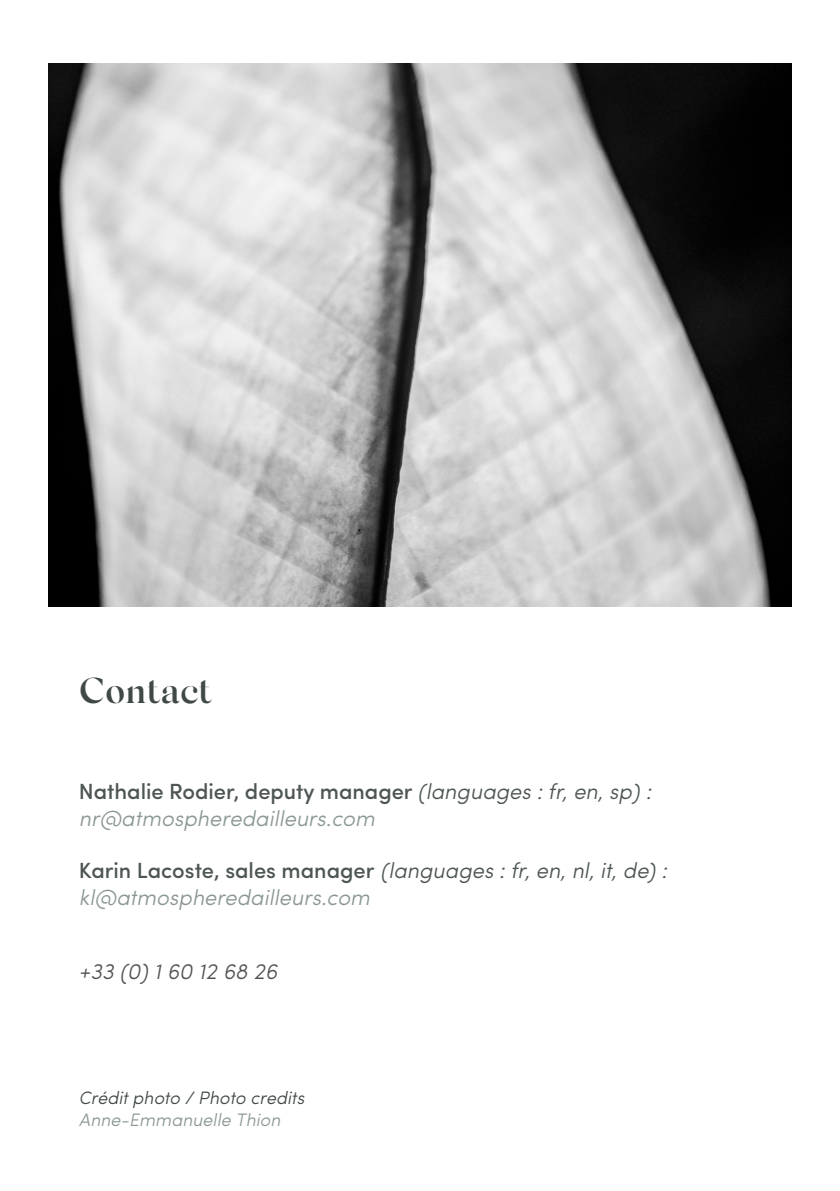
<style>
.page{position:relative;width:840px;height:1191px;background:#fff}
.page>*{position:absolute;margin:0;border:0;box-sizing:border-box;transform-origin:0 0}
.t1{font:600 36px "Silk Serif";letter-spacing:-.005em;color:#404945}
.t2{font:italic 300 22px "Sofia Pro";color:#8b9895}
.t3{font:italic 300 22px "Sofia Pro";color:#4d5652}
.t4{font:500 22px "Sofia Pro";color:#4d5652}
.t5{font:italic 300 22px "Sofia Pro";color:#535355}
.t6{font:italic 300 18px "Sofia Pro";color:#404945}
.t7{font:italic 300 18px "Sofia Pro";color:#8b9895}
.s1{font-weight:300;font-style:italic}
.s2{font-weight:500;font-style:normal}
</style>
<div class="page">
<img style="left:48px;top:64px;width:743px;height:543px">
<p class="t1" style="left:79px;top:669px;width:135px">Contact</p>
<p class="t4" style="left:79px;top:775px;width:573px">Nathalie Rodier, deputy manager <span class="s1">(languages : fr, en, sp) :</span></p>
<p class="t2" style="left:79px;top:801px;width:297px">nr@atmospheredailleurs.com</p>
<p class="t3" style="left:79px;top:854px;width:589px"><span class="s2">Karin Lacoste, sales manager</span> (languages : fr, en, nl, it, de) :</p>
<p class="t2" style="left:79px;top:881px;width:292px">kl@atmospheredailleurs.com</p>
<p class="t5" style="left:79px;top:955px;width:200px">+33 (0) 1 60 12 68 26</p>
<p class="t6" style="left:79px;top:1084px;width:227px">Crédit photo / Photo credits</p>
<p class="t7" style="left:79px;top:1106px;width:203px">Anne-Emmanuelle Thion</p>
</div>
